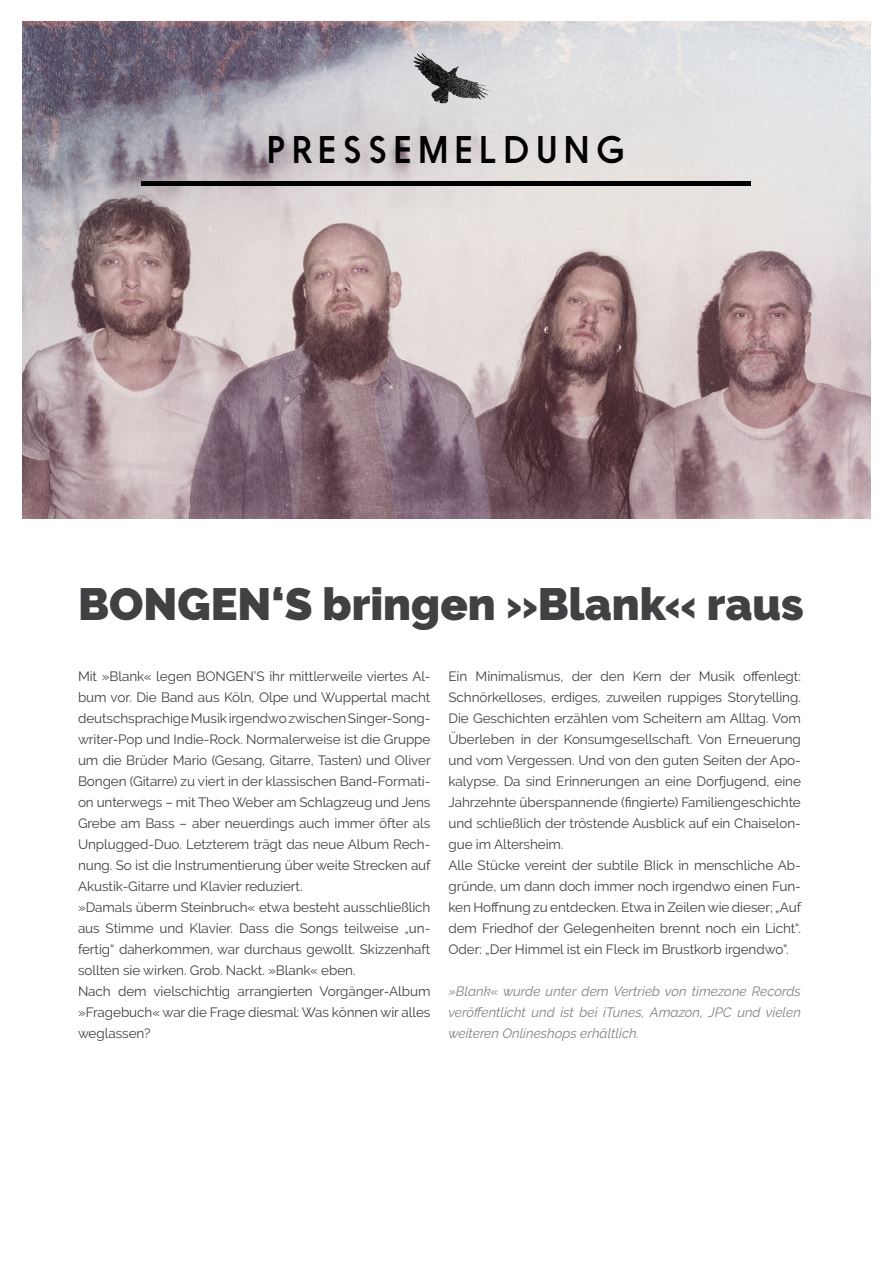
<style>
.page{position:relative;width:893px;height:1263px;background:#fff}
.page>*{position:absolute;margin:0;border:0;box-sizing:border-box;transform-origin:0 0}
.t1{font:900 45px "Raleway";color:#414042}
.t2{font:36px "Nanami";letter-spacing:.2em;color:#000}
.t3{font:13.5px/21px "Raleway";letter-spacing:-.005em;color:#414042;text-align:justify}
.t4{font:italic 13.5px/21px "Raleway";color:#808285;text-align:justify}
</style>
<div class="page">
<img style="left:22px;top:21px;width:849px;height:498px">
<img style="left:395px;top:45px;width:102px;height:70px">
<hr style="left:142px;top:182px;width:609px;height:4px;background:#000">
<p class="t2" style="left:267px;top:129px;width:359px">PRESSEMELDUNG</p>
<p class="t1" style="left:78px;top:578px;width:727px">BONGEN‘S bringen »Blank« raus</p>
<p class="t3" style="left:78px;top:666px;width:354px">Mit »Blank« legen BONGEN’S ihr mittlerweile viertes Al&shy;bum vor. Die Band aus Köln, Olpe und Wuppertal macht deutschsprachige Musik irgendwo zwischen Singer-Song&shy;writer-Pop und Indie-Rock. Normalerweise ist die Gruppe um die Brüder Mario (Gesang, Gitarre, Tasten) und Oliver Bongen (Gitarre) zu viert in der klassischen Band-Formati&shy;on unterwegs – mit Theo Weber am Schlagzeug und Jens Grebe am Bass – aber neuerdings auch immer öfter als Unplugged-Duo. Letzterem trägt das neue Album Rech&shy;nung. So ist die Instrumentierung über weite Strecken auf Akustik-Gitarre und Klavier reduziert.</p>
<p class="t3" style="left:78px;top:897px;width:354px">»Damals überm Steinbruch« etwa besteht ausschließlich aus Stimme und Klavier. Dass die Songs teilweise „un&shy;fertig“ daherkommen, war durchaus gewollt. Skizzenhaft sollten sie wirken. Grob. Nackt. »Blank« eben.</p>
<p class="t3" style="left:78px;top:981px;width:354px">Nach dem vielschichtig arrangierten Vorgänger-Album »Fragebuch« war die Frage diesmal: Was können wir alles weglassen?</p>
<p class="t3" style="left:448px;top:666px;width:354px">Ein Minimalismus, der den Kern der Musik offenlegt:<br>Schnörkelloses, erdiges, zuweilen ruppiges Storytelling.<br>Die Geschichten erzählen vom Scheitern am Alltag. Vom Überleben in der Konsumgesellschaft. Von Erneuerung und vom Vergessen. Und von den guten Seiten der Apo&shy;kalypse. Da sind Erinnerungen an eine Dorfjugend, eine Jahrzehnte überspannende (fingierte) Familiengeschichte und schließlich der tröstende Ausblick auf ein Chaiselon&shy;gue im Altersheim.</p>
<p class="t3" style="left:448px;top:855px;width:354px">Alle Stücke vereint der subtile BIick in menschliche Ab&shy;gründe, um dann doch immer noch irgendwo einen Fun&shy;ken Hoffnung zu entdecken. Etwa in Zeilen wie dieser; „Auf dem Friedhof der Gelegenheiten brennt noch ein Licht“.<br>Oder: „Der Himmel ist ein Fleck im Brustkorb irgendwo“.</p>
<p class="t4" style="left:448px;top:981px;width:354px">»Blank« wurde unter dem Vertrieb von timezone Records veröffentlicht und ist bei iTunes, Amazon, JPC und vielen weiteren Onlineshops erhältlich.</p>
</div>
